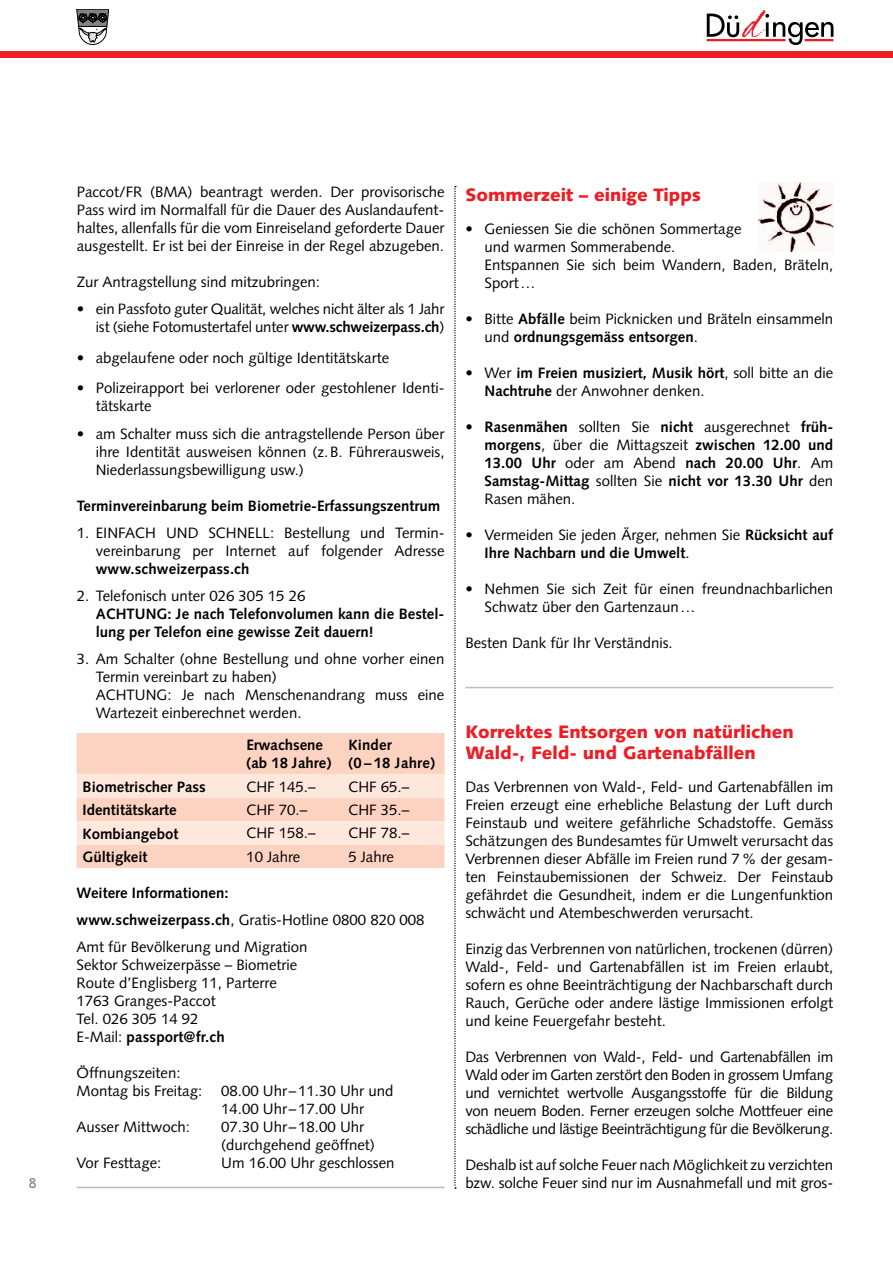
<style>
.page{position:relative;width:893px;height:1263px;background:#fff}
.page>*{position:absolute;margin:0;border:0;box-sizing:border-box;transform-origin:0 0}
.t1{font:900 18px/21px "Syntax";color:#ed1d24}
.t2{font:15px/18px "Syntax";color:#000}
.t3{font:700 15px/18px "Syntax";color:#000}
.t4{font:13.5px "OCRB";color:#808285}
.s1{font-weight:700}
.s2{font-weight:400}
</style>
<div class="page">
<div style="left:0;top:51px;width:893px;height:7px;background:#ed1d24"></div>
<svg style="left:77px;top:9px;width:32px;height:36px"></svg>
<svg style="left:707px;top:14px;width:32px;height:23px"></svg>
<svg style="left:765px;top:14px;width:68px;height:31px"></svg>
<img style="left:742px;top:10px;width:24px;height:27px">
<hr style="left:707px;top:39px;width:78px;height:2px;background:#ed1d24">
<hr style="left:77px;top:1187px;width:367px;height:1px;background:#bcbec0">
<div style="left:77px;top:733px;width:367px;height:135px;background:#fcd3c1"></div>
<svg style="left:77px;top:774px;width:367px;height:70px;background:#fde0d3"></svg>
<svg style="left:455px;top:186px;width:1px;height:1003px"></svg>
<hr style="left:465px;top:687px;width:368px;height:1px;background:#bcbec0">
<img style="left:759px;top:183px;width:74px;height:68px">
<p class="t2" style="left:77px;top:183px;width:369px;text-align:justify">Paccot/FR (BMA) beantragt werden. Der provisorische Pass wird im Normalfall für die Dauer des Auslandaufent&shy;haltes, allenfalls für die vom Einreiseland geforderte Dauer ausgestellt. Er ist bei der Einreise in der Regel abzugeben.</p>
<p class="t2" style="left:77px;top:273px;width:245px">Zur Antragstellung sind mitzubringen:</p>
<p class="t2" style="left:77px;top:300px;width:369px;text-align:right">• ein Passfoto guter Qualität, welches nicht älter als 1 Jahr ist (siehe Fotomustertafel unter <span class="s1">www.schweizerpass.ch</span>)</p>
<p class="t2" style="left:77px;top:348px;width:314px">• abgelaufene oder noch gültige Identitätskarte</p>
<p class="t2" style="left:96px;top:378px;width:350px;text-indent:-19px">• Polizeirapport bei verlorener oder gestohlener Identi&shy;tätskarte</p>
<p class="t2" style="left:96px;top:425px;width:350px;text-align:justify;text-indent:-19px">• am Schalter muss sich die antragstellende Person über ihre Identität ausweisen können (z.B. Führerausweis, Niederlassungsbewilligung usw.)</p>
<p class="t3" style="left:77px;top:497px;width:365px">Terminvereinbarung beim Biometrie-Erfassungszentrum</p>
<p class="t2" style="left:77px;top:524px;width:369px;text-align:right">1. EINFACH UND SCHNELL: Bestellung und Termin&shy;vereinbarung per Internet auf folgender Adresse</p>
<p class="t3" style="left:96px;top:560px;width:155px">www.schweizerpass.ch</p>
<p class="t2" style="left:77px;top:587px;width:230px">2. Telefonisch unter 026 305 15 26</p>
<p class="t3" style="left:96px;top:605px;width:350px">ACHTUNG: Je nach Telefonvolumen kann die Bestel&shy;lung per Telefon eine gewisse Zeit dauern!</p>
<p class="t2" style="left:96px;top:650px;width:350px;text-indent:-19px">3. Am Schalter (ohne Bestellung und ohne vorher einen Termin vereinbart zu haben)<br>ACHTUNG: Je nach Menschenandrang muss eine Wartezeit einberechnet werden.</p>
<p class="t3" style="left:246px;top:736px;width:87px">Erwachsene (ab 18 Jahre)</p>
<p class="t3" style="left:348px;top:736px;width:88px">Kinder<br>(0 – 18 Jahre)</p>
<p class="t3" style="left:83px;top:778px;width:125px">Biometrischer Pass</p>
<p class="t2" style="left:246px;top:777px;width:71px">CHF 145.–</p>
<p class="t2" style="left:348px;top:777px;width:62px">CHF 65.–</p>
<p class="t3" style="left:83px;top:801px;width:96px">Identitätskarte</p>
<p class="t2" style="left:246px;top:801px;width:62px">CHF 70.–</p>
<p class="t2" style="left:348px;top:801px;width:62px">CHF 35.–</p>
<p class="t3" style="left:83px;top:824px;width:97px">Kombiangebot</p>
<p class="t2" style="left:246px;top:824px;width:71px">CHF 158.–</p>
<p class="t2" style="left:348px;top:824px;width:62px">CHF 78.–</p>
<p class="t3" style="left:83px;top:848px;width:67px">Gültigkeit</p>
<p class="t2" style="left:246px;top:848px;width:56px">10 Jahre</p>
<p class="t2" style="left:348px;top:848px;width:47px">5 Jahre</p>
<p class="t2" style="left:77px;top:879px;width:350px;line-height:27px"><span class="s1">Weitere Informationen:<br>www.schweizerpass.ch</span>, Gratis-Hotline 0800 820 008<br>Amt für Bevölkerung und Migration</p>
<p class="t2" style="left:77px;top:956px;width:222px">Sektor Schweizerpässe – Biometrie<br>Route d’Englisberg 11, Parterre<br>1763 Granges-Paccot<br>Tel. 026 305 14 92<br>E-Mail: <span class="s1">passport@fr.ch</span></p>
<p class="t2" style="left:77px;top:1064px;width:127px">Öffnungszeiten:<br>Montag bis Freitag:</p>
<p class="t2" style="left:221px;top:1082px;width:174px">08.00 Uhr–11.30 Uhr und<br>14.00 Uhr –17.00 Uhr</p>
<p class="t2" style="left:77px;top:1118px;width:115px">Ausser Mittwoch:</p>
<p class="t2" style="left:221px;top:1118px;width:155px">07.30 Uhr –18.00 Uhr (durchgehend geöffnet)</p>
<p class="t2" style="left:77px;top:1154px;width:86px">Vor Festtage:</p>
<p class="t2" style="left:221px;top:1154px;width:175px">Um 16.00 Uhr geschlossen</p>
<p class="t1" style="left:465px;top:184px;width:237px">Sommerzeit – einige Tipps</p>
<p class="t2" style="left:484px;top:220px;width:350px;text-indent:-19px">• Geniessen Sie die schönen Sommertage<br>und warmen Sommerabende.<br>Entspannen Sie sich beim Wandern, Baden, Bräteln,<br>Sport…</p>
<p class="t2" style="left:484px;top:310px;width:350px;text-indent:-19px">• Bitte <span class="s1">Abfälle</span> beim Picknicken und Bräteln einsammeln und <span class="s1">ordnungsgemäss entsorgen</span>.</p>
<p class="t2" style="left:484px;top:364px;width:350px;text-indent:-19px">• Wer <span class="s1">im Freien musiziert, Musik hört</span>, soll bitte an die<br><span class="s1">Nachtruhe</span> der Anwohner denken.</p>
<p class="t3" style="left:484px;top:418px;width:350px;text-align:justify;text-indent:-19px"><span class="s2">•</span> Rasenmähen <span class="s2">sollten Sie</span> nicht <span class="s2">ausgerechnet</span> früh&shy;morgens<span class="s2">, über die Mittagszeit</span> zwischen 12.00 und 13.00 Uhr <span class="s2">oder am Abend</span> nach 20.00 Uhr<span class="s2">. Am </span>Samstag-Mittag <span class="s2">sollten Sie</span> nicht vor 13.30 Uhr <span class="s2">den Rasen mähen.</span></p>
<p class="t3" style="left:484px;top:526px;width:350px;text-indent:-19px"><span class="s2">• Vermeiden Sie jeden Ärger, nehmen Sie</span> Rücksicht auf<br>Ihre Nachbarn und die Umwelt<span class="s2">.</span></p>
<p class="t2" style="left:484px;top:580px;width:350px;text-indent:-19px">• Nehmen Sie sich Zeit für einen freundnachbarlichen<br>Schwatz über den Gartenzaun…</p>
<p class="t2" style="left:465px;top:634px;width:209px">Besten Dank für Ihr Verständnis.</p>
<p class="t1" style="left:465px;top:721px;width:330px">Korrektes Entsorgen von natürlichen<br>Wald-, Feld- und Gartenabfällen</p>
<p class="t2" style="left:465px;top:778px;width:369px;text-align:justify">Das Verbrennen von Wald-, Feld- und Gartenabfällen im Freien erzeugt eine erhebliche Belastung der Luft durch Feinstaub und weitere gefährliche Schadstoffe. Gemäss Schätzungen des Bundesamtes für Umwelt verursacht das Verbrennen dieser Abfälle im Freien rund 7% der gesam&shy;ten Feinstaubemissionen der Schweiz. Der Feinstaub gefährdet die Gesundheit, indem er die Lungenfunktion schwächt und Atembeschwerden verursacht.</p>
<p class="t2" style="left:465px;top:940px;width:369px;text-align:justify">Einzig das Verbrennen von natürlichen, trockenen (dürren)<br>Wald-, Feld- und Gartenabfällen ist im Freien erlaubt, sofern es ohne Beeinträchtigung der Nachbarschaft durch Rauch, Gerüche oder andere lästige Immissionen erfolgt und keine Feuergefahr besteht.</p>
<p class="t2" style="left:465px;top:1048px;width:369px;text-align:justify">Das Verbrennen von Wald-, Feld- und Gartenabfällen im Wald oder im Garten zerstört den Boden in grossem Umfang und vernichtet wertvolle Ausgangsstoffe für die Bildung von neuem Boden. Ferner erzeugen solche Mottfeuer eine schädliche und lästige Beeinträchtigung für die Bevölkerung.</p>
<p class="t2" style="left:465px;top:1156px;width:369px">Deshalb ist auf solche Feuer nach Möglichkeit zu verzichten</p>
<p class="t4" style="left:28px;top:1176px;width:11px">8</p>
<p class="t2" style="left:465px;top:1174px;width:369px">bzw. solche Feuer sind nur im Ausnahmefall und mit gros-</p>
</div>
